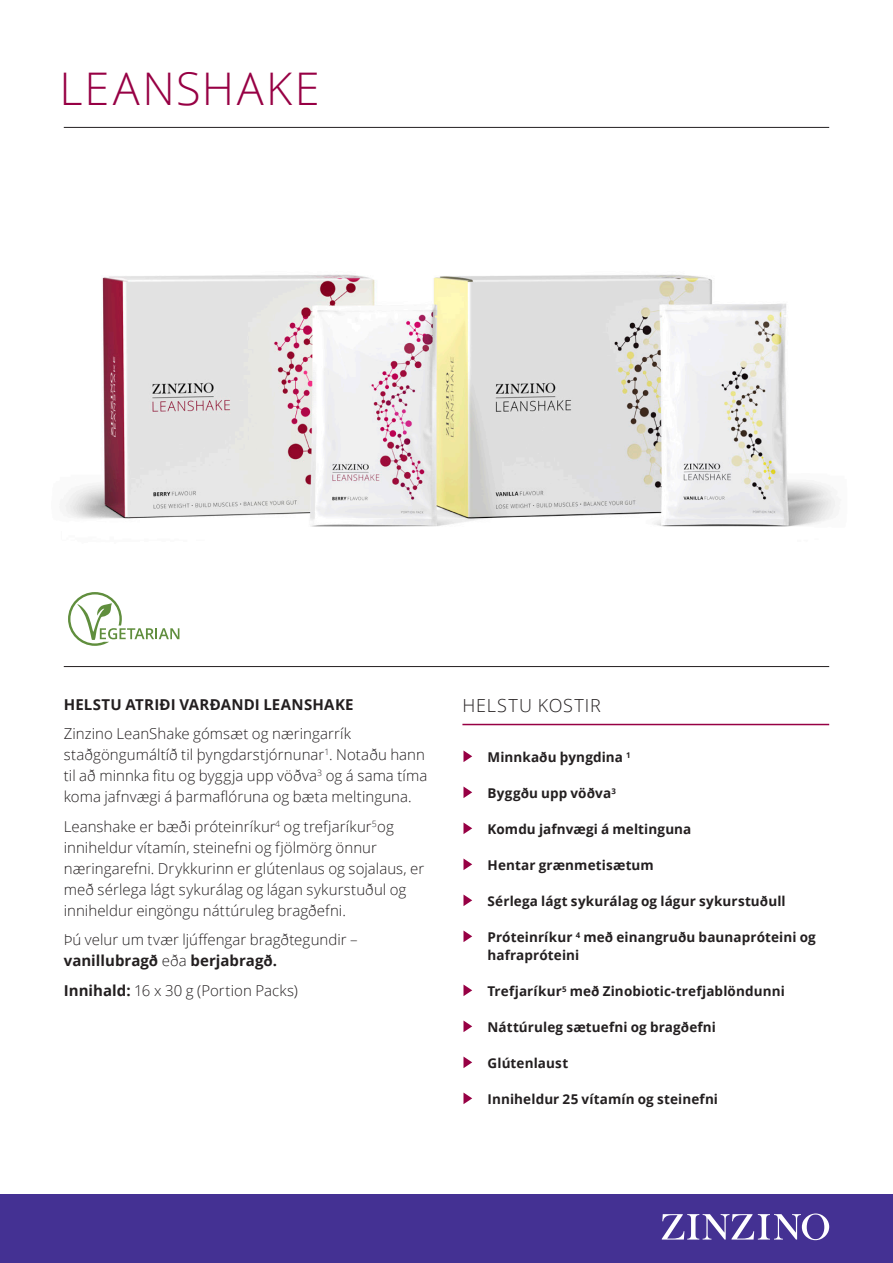
<style>
.page{position:relative;width:893px;height:1263px;background:#fff}
.page>*{position:absolute;margin:0;border:0;box-sizing:border-box;transform-origin:0 0}
.t1{font:300 45px "Open Sans";letter-spacing:.055em;color:#970044}
.t2{font:300 18px "Open Sans";letter-spacing:.05em;color:#231f20}
.Brödtext_ingress_Lig{font:300 15px/21px "Open Sans";letter-spacing:.005em;color:#231f20}
.t3{font:700 15px "Open Sans";letter-spacing:.02em;color:#231f20}
.Brödtext_Key_Benefit{font:700 13.5px/18px "Open Sans";letter-spacing:.01em;color:#231f20}
.s1{font-weight:700}
</style>
<div class="page">
<div style="left:0;top:1194px;width:893px;height:69px;background:#443193"></div>
<svg style="left:662px;top:1213px;width:167px;height:27px"></svg>
<hr style="left:64px;top:666px;width:765px;height:1px;background:#231f20">
<hr style="left:64px;top:127px;width:765px;height:1px;background:#231f20">
<img style="left:65px;top:274px;width:771px;height:253px">
<svg style="left:463px;top:750px;width:9px;height:12px"></svg>
<svg style="left:463px;top:786px;width:9px;height:12px"></svg>
<svg style="left:463px;top:822px;width:9px;height:12px"></svg>
<svg style="left:463px;top:858px;width:9px;height:12px"></svg>
<svg style="left:463px;top:894px;width:9px;height:12px"></svg>
<svg style="left:463px;top:930px;width:9px;height:12px"></svg>
<svg style="left:463px;top:984px;width:9px;height:12px"></svg>
<svg style="left:463px;top:1020px;width:9px;height:12px"></svg>
<svg style="left:463px;top:1056px;width:9px;height:12px"></svg>
<svg style="left:463px;top:1092px;width:9px;height:12px"></svg>
<hr style="left:462px;top:724px;width:367px;height:1px;background:#970044">
<svg style="left:68px;top:592px;width:111px;height:54px"></svg>
<p class="t1" style="left:60px;top:57px;width:262px">LEANSHAKE</p>
<p class="t3" style="left:64px;top:693px;width:291px">HELSTU ATRIÐI VARÐANDI LEANSHAKE</p>
<p class="Brödtext_ingress_Lig" style="left:64px;top:723px;width:365px">Zinzino LeanShake gómsæt og næringarrík staðgöngumáltíð til þyngdarstjórnunar<sup>1</sup>. Notaðu hann til að minnka fitu og byggja upp vöðva<sup>3</sup> og á sama tíma koma jafnvægi á þarmaflóruna og bæta meltinguna.</p>
<p class="Brödtext_ingress_Lig" style="left:64px;top:815px;width:362px">Leanshake er bæði próteinríkur<sup>4</sup> og trefjaríkur<sup>5</sup>og inniheldur vítamín, steinefni og fjölmörg önnur næringarefni. Drykkurinn er glútenlaus og sojalaus, er með sérlega lágt sykurálag og lágan sykurstuðul og inniheldur eingöngu náttúruleg bragðefni.</p>
<p class="Brödtext_ingress_Lig" style="left:64px;top:929px;width:295px">Þú velur um tvær ljúffengar bragðtegundir – <span class="s1">vanillubragð</span> eða <span class="s1">berjabragð.</span></p>
<p class="Brödtext_ingress_Lig" style="left:64px;top:979px;width:236px"><span class="s1">Innihald:</span> 16 x 30 g (Portion Packs)</p>
<p class="t2" style="left:462px;top:693px;width:140px">HELSTU KOSTIR</p>
<p class="Brödtext_Key_Benefit" style="left:487px;top:748px;width:145px">Minnkaðu þyngdina <sup>1</sup></p>
<p class="Brödtext_Key_Benefit" style="left:487px;top:784px;width:130px">Byggðu upp vöðva<sup>3</sup></p>
<p class="Brödtext_Key_Benefit" style="left:487px;top:820px;width:205px">Komdu jafnvægi á meltinguna</p>
<p class="Brödtext_Key_Benefit" style="left:487px;top:856px;width:168px">Hentar grænmetisætum</p>
<p class="Brödtext_Key_Benefit" style="left:487px;top:892px;width:300px">Sérlega lágt sykurálag og lágur sykurstuðull</p>
<p class="Brödtext_Key_Benefit" style="left:487px;top:928px;width:330px">Próteinríkur <sup>4</sup> með einangruðu baunapróteini og hafrapróteini</p>
<p class="Brödtext_Key_Benefit" style="left:487px;top:982px;width:299px">Trefjaríkur<sup>5</sup> með Zinobiotic-trefjablöndunni</p>
<p class="Brödtext_Key_Benefit" style="left:487px;top:1018px;width:230px">Náttúruleg sætuefni og bragðefni</p>
<p class="Brödtext_Key_Benefit" style="left:487px;top:1054px;width:82px">Glútenlaust</p>
<p class="Brödtext_Key_Benefit" style="left:487px;top:1090px;width:232px">Inniheldur 25 vítamín og steinefni</p>
</div>
